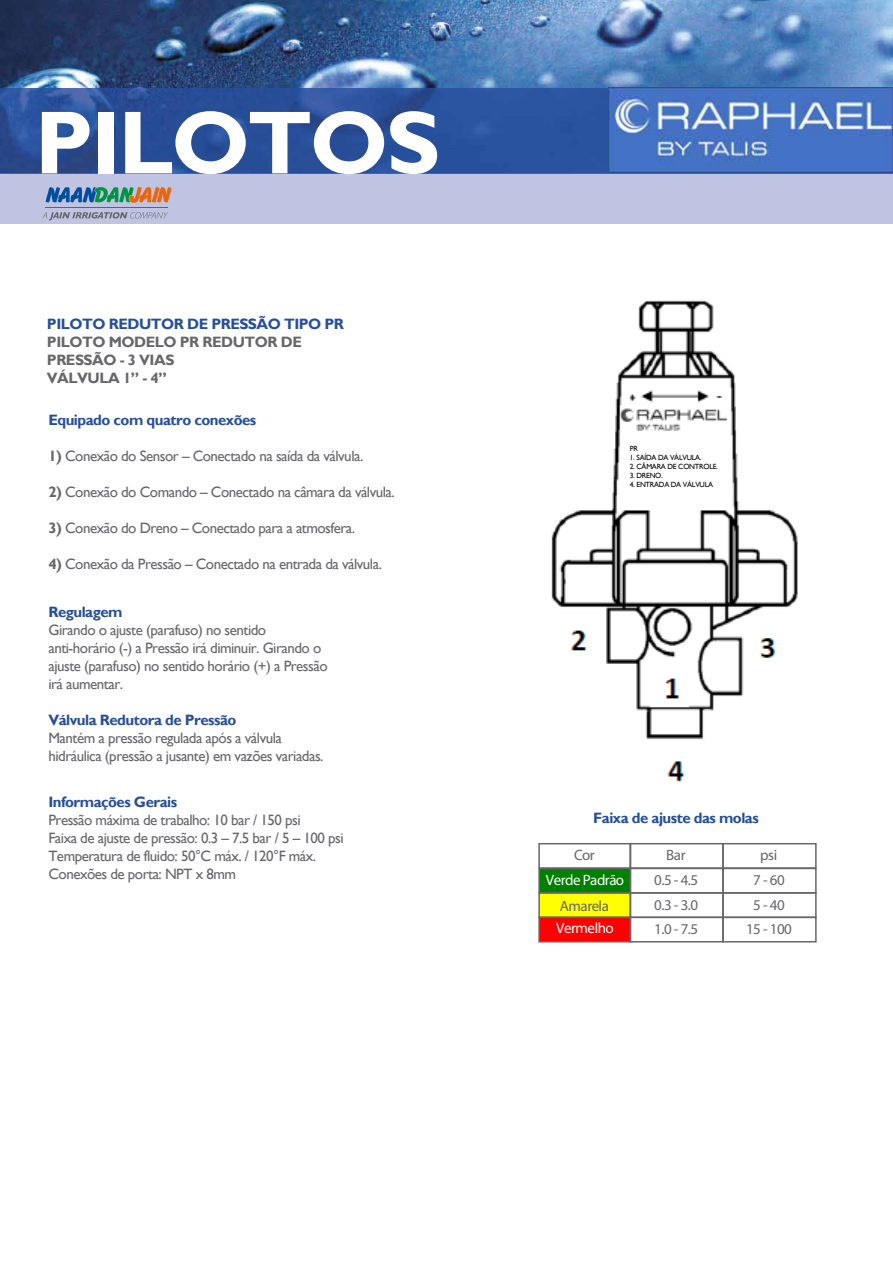
<style>
.page{position:relative;width:893px;height:1263px;background:#fff}
.page>*{position:absolute;margin:0;border:0;box-sizing:border-box;transform-origin:0 0}
.t1{font:700 90px "Gill Sans";letter-spacing:-.03em;color:#fff}
.t2{font:15px/18px "Gill Sans";letter-spacing:-.035em;color:#66666c}
.t3{font:700 15px "Gill Sans";letter-spacing:-.035em;color:#264e9c}
.t4{font:15px/24.5px "Myriad Pro";letter-spacing:-.035em;color:#66666c;text-align:justify}
.t5{font:700 15px/18px "Gill Sans";letter-spacing:-.035em;color:#66666c}
.t6{font:15px "Myriad Pro";letter-spacing:-.035em;color:#fff}
.t7{font:7.5px "Gill Sans";letter-spacing:-.035em;color:#000}
.s1{font-weight:700}
</style>
<div class="page">
<div style="left:539px;top:893px;width:92px;height:24px;background:#ff0"></div>
<div style="left:539px;top:868px;width:92px;height:25px;background:#008000"></div>
<div style="left:538px;top:892px;width:93px;height:26px;border:2px solid #66666c"></div>
<div style="left:539px;top:917px;width:91px;height:25px;background:#f00"></div>
<div style="left:538px;top:917px;width:93px;height:25px;border:2px solid #66666c"></div>
<div style="left:629px;top:892px;width:95px;height:26px;border:2px solid #66666c"></div>
<div style="left:629px;top:917px;width:95px;height:25px;border:2px solid #66666c"></div>
<div style="left:538px;top:868px;width:93px;height:25px;border:2px solid #66666c"></div>
<div style="left:538px;top:843px;width:93px;height:26px;border:2px solid #66666c"></div>
<div style="left:629px;top:868px;width:95px;height:25px;border:2px solid #66666c"></div>
<div style="left:629px;top:843px;width:95px;height:26px;border:2px solid #66666c"></div>
<div style="left:722px;top:892px;width:95px;height:26px;border:2px solid #66666c"></div>
<div style="left:722px;top:917px;width:95px;height:25px;border:2px solid #66666c"></div>
<div style="left:722px;top:868px;width:95px;height:25px;border:2px solid #66666c"></div>
<div style="left:722px;top:843px;width:95px;height:26px;border:2px solid #66666c"></div>
<img style="left:0;top:0;width:893px;height:173px">
<div style="left:0;top:173px;width:893px;height:50px;background:#c0c4e3"></div>
<hr style="left:0;top:173px;width:893px;height:1px;background:#4762aa">
<img style="left:551px;top:300px;width:247px;height:482px">
<div style="left:623px;top:435px;width:104px;height:60px;background:#fff"></div>
<svg style="left:42px;top:212px;width:126px;height:8px"></svg>
<svg style="left:46px;top:187px;width:126px;height:16px"></svg>
<hr style="left:46px;top:208px;width:122px;height:1px;background:#636362">
<img style="left:608px;top:88px;width:285px;height:85px">
<h1 class="t1" style="left:34px;top:89px;width:407px">PILOTOS</h1>
<p class="t3" style="left:47px;top:315px;width:298px">PILOTO REDUTOR DE PRESSÃO TIPO PR</p>
<p class="t5" style="left:47px;top:334px;width:256px">PILOTO MODELO PR REDUTOR DE<br>PRESSÃO - 3 VIAS<br>VÁLVULA 1” - 4”</p>
<p class="t3" style="left:48px;top:411px;width:209px">Equipado com quatro conexões</p>
<p class="t2" style="left:48px;top:447px;width:316px"><span class="s1">1)</span> Conexão do Sensor – Conectado na saída da válvula.</p>
<p class="t2" style="left:48px;top:483px;width:348px"><span class="s1">2)</span> Conexão do Comando – Conectado na câmara da válvula.</p>
<p class="t2" style="left:48px;top:519px;width:308px"><span class="s1">3)</span> Conexão do Dreno – Conectado para a atmosfera.</p>
<p class="t2" style="left:48px;top:555px;width:335px"><span class="s1">4)</span> Conexão da Pressão – Conectado na entrada da válvula.</p>
<p class="t7" style="left:630px;top:444px;width:10px">PR</p>
<p class="t7" style="left:630px;top:453px;width:73px">1. SAÍDA DA VÁLVULA.</p>
<p class="t7" style="left:630px;top:462px;width:90px">2. CÂMARA DE CONTROLE.</p>
<p class="t7" style="left:630px;top:471px;width:35px">3. DRENO.</p>
<p class="t7" style="left:630px;top:480px;width:85px">4. ENTRADA DA VÁLVULA</p>
<p class="t3" style="left:48px;top:603px;width:76px">Regulagem</p>
<p class="t2" style="left:48px;top:621px;width:281px">Girando o ajuste (parafuso) no sentido anti-horário (-) a Pressão irá diminuir. Girando o ajuste (parafuso) no sentido horário (+) a Pressão irá aumentar.</p>
<p class="t3" style="left:48px;top:711px;width:190px">Válvula Redutora de Pressão</p>
<p class="t2" style="left:48px;top:729px;width:277px">Mantém a pressão regulada após a válvula hidráulica (pressão a jusante) em vazões variadas.</p>
<p class="t3" style="left:48px;top:793px;width:130px">Informações Gerais</p>
<p class="t2" style="left:48px;top:812px;width:297px">Pressão máxima de trabalho: 10 bar / 150 psi<br>Faixa de ajuste de pressão: 0.3 – 7.5 bar / 5 – 100 psi Temperatura de fluido: 50°C máx. / 120°F máx.<br>Conexões de porta: NPT x 8mm</p>
<p class="t3" style="left:593px;top:809px;width:167px">Faixa de ajuste das molas</p>
<p class="t4" style="left:574px;top:843px;width:22px">Cor</p>
<p class="t4" style="left:666px;top:843px;width:21px">Bar</p>
<p class="t4" style="left:760px;top:843px;width:18px">psi</p>
<p class="t6" style="left:546px;top:870px;width:80px">Verde Padrão</p>
<p class="t6" style="left:556px;top:919px;width:59px">Vermelho</p>
<p class="t4" style="left:654px;top:868px;width:45px">0.5 - 4.5<br>0.3 - 3.0<br>1.0 - 7.5</p>
<p class="t4" style="left:746px;top:868px;width:47px;text-align:center">7 - 60<br>5 - 40<br>15 - 100</p>
<p class="t4" style="left:560px;top:893px;width:51px">Amarela</p>
</div>
